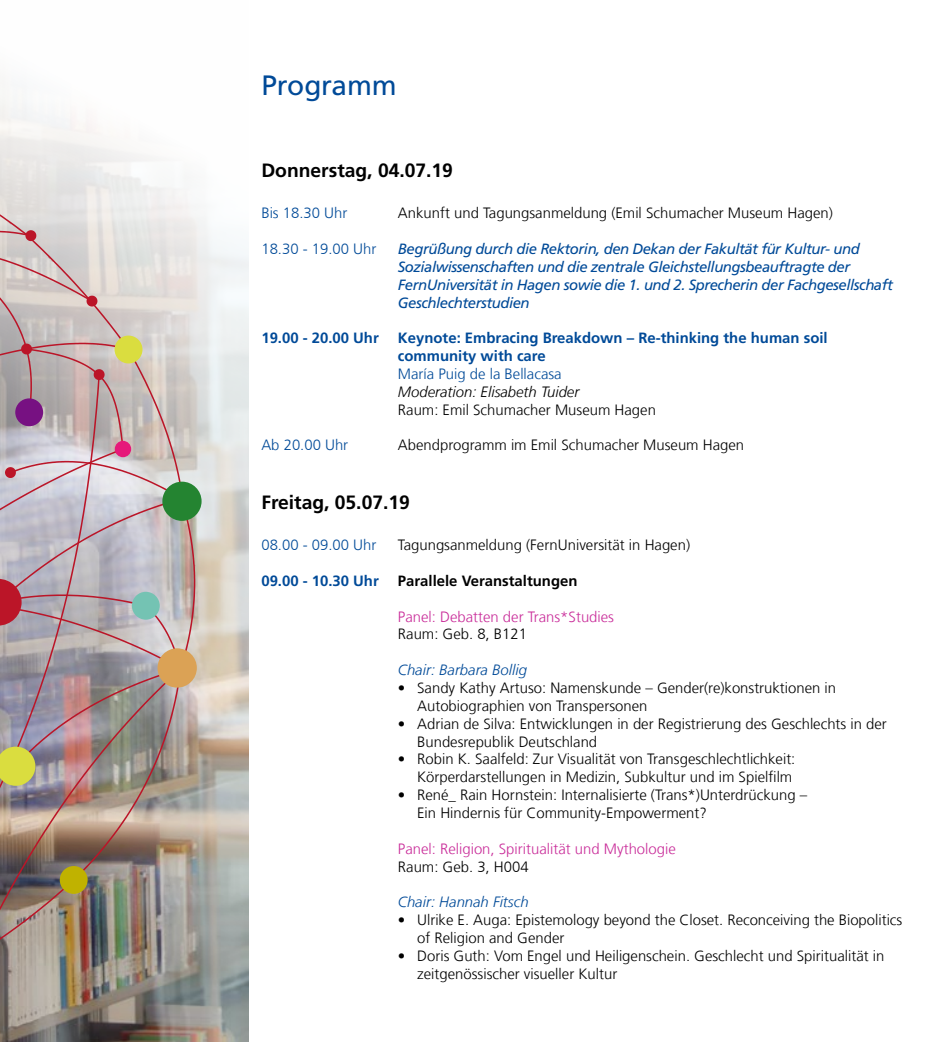
<style>
.page{position:relative;width:943px;height:1042px;background:#fff}
.page>*{position:absolute;margin:0;border:0;box-sizing:border-box;transform-origin:0 0}
.t1{font:28px "Frutiger";letter-spacing:-.005em;color:#004a98}
._2-Titel_55_12p_Tite{font:700 19.25px "Frutiger LT Com";color:#000}
._2-Titel_55_12p_Tite-2{font:300 14.88px/17.8px "Frutiger LT Com";color:#000}
._2-Titel_55_12p_Tite-3{font:italic 14.88px/17.8px "Frutiger";letter-spacing:-.03em;color:#004a98}
._2-Titel_55_12p_Tite-4{font:700 14.88px "Frutiger LT Com";color:#004a98}
._2-Titel_55_12p_Tite-5{font:300 14.88px "Frutiger LT Com";color:#004a98}
._2-Titel_55_12p_Tite-6{font:300 14.88px "Frutiger LT Com";color:#c92c99}
._2-Titel_55_12p_Tite-7{font:italic 300 14.88px "Frutiger LT Com";color:#004a98}
._2-Titel_55_12p_Tite-8{font:italic 300 14.88px "Frutiger LT Com";color:#000}
._2-Titel_55_12p_Tite-9{font:700 14.88px "Frutiger LT Com";color:#000}
</style>
<div class="page">
<img style="left:0;top:97px;width:248px;height:945px">
<img style="left:0;top:147px;width:195px;height:868px">
<div style="left:162px;top:482px;width:39px;height:39px;background:#248431;border-radius:50%"></div>
<div style="left:157px;top:648px;width:40px;height:39px;background:#dba255;border-radius:50%"></div>
<div style="left:132px;top:592px;width:28px;height:28px;background:#74c3b3;border-radius:50%"></div>
<div style="left:114px;top:336px;width:28px;height:27px;background:#dadd3f;border-radius:50%"></div>
<div style="left:115px;top:441px;width:16px;height:16px;background:#e6197a;border-radius:50%"></div>
<div style="left:15px;top:398px;width:28px;height:28px;background:#771182;border-radius:50%"></div>
<p class="t1" style="left:261px;top:69px;width:137px">Programm</p>
<p class="_2-Titel_55_12p_Tite" style="left:261px;top:159px;width:193px">Donnerstag, 04.07.19</p>
<p class="_2-Titel_55_12p_Tite-5" style="left:261px;top:204px;width:87px">Bis 18.30 Uhr</p>
<p class="_2-Titel_55_12p_Tite-2" style="left:398px;top:204px;width:436px">Ankunft und Tagungsanmeldung (Emil Schumacher Museum Hagen)</p>
<p class="_2-Titel_55_12p_Tite-5" style="left:261px;top:240px;width:116px">18.30 - 19.00 Uhr</p>
<p class="_2-Titel_55_12p_Tite-3" style="left:398px;top:240px;width:496px">Begrüßung durch die Rektorin, den Dekan der Fakultät für Kultur- und Sozialwissenschaften und die zentrale Gleichstellungsbeauftragte der FernUniversität in Hagen sowie die 1. und 2. Sprecherin der Fachgesellschaft Geschlechterstudien</p>
<p class="_2-Titel_55_12p_Tite-4" style="left:261px;top:329px;width:119px">19.00 - 20.00 Uhr</p>
<p class="_2-Titel_55_12p_Tite-4" style="left:398px;top:329px;width:431px">Keynote: Embracing Breakdown – Re-thinking the human soil</p>
<p class="_2-Titel_55_12p_Tite-4" style="left:398px;top:347px;width:149px">community with care</p>
<p class="_2-Titel_55_12p_Tite-5" style="left:398px;top:365px;width:165px">María Puig de la Bellacasa</p>
<p class="_2-Titel_55_12p_Tite-8" style="left:398px;top:383px;width:183px">Moderation: Elisabeth Tuider</p>
<p class="_2-Titel_55_12p_Tite-2" style="left:398px;top:401px;width:259px">Raum: Emil Schumacher Museum Hagen</p>
<p class="_2-Titel_55_12p_Tite-5" style="left:261px;top:436px;width:88px">Ab 20.00 Uhr</p>
<p class="_2-Titel_55_12p_Tite-2" style="left:398px;top:436px;width:348px">Abendprogramm im Emil Schumacher Museum Hagen</p>
<p class="_2-Titel_55_12p_Tite" style="left:261px;top:491px;width:150px">Freitag, 05.07.19</p>
<p class="_2-Titel_55_12p_Tite-5" style="left:261px;top:536px;width:116px">08.00 - 09.00 Uhr</p>
<p class="_2-Titel_55_12p_Tite-2" style="left:398px;top:536px;width:294px">Tagungsanmeldung (FernUniversität in Hagen)</p>
<p class="_2-Titel_55_12p_Tite-4" style="left:261px;top:572px;width:119px">09.00 - 10.30 Uhr</p>
<p class="_2-Titel_55_12p_Tite-9" style="left:398px;top:572px;width:181px">Parallele Veranstaltungen</p>
<p class="_2-Titel_55_12p_Tite-6" style="left:398px;top:608px;width:218px">Panel: Debatten der Trans*Studies</p>
<p class="_2-Titel_55_12p_Tite-2" style="left:398px;top:625px;width:130px">Raum: Geb. 8, B121</p>
<p class="_2-Titel_55_12p_Tite-7" style="left:398px;top:661px;width:130px">Chair: Barbara Bollig</p>
<p class="_2-Titel_55_12p_Tite-2" style="left:398px;top:679px;width:440px">• Sandy Kathy Artuso: Namenskunde – Gender(re)konstruktionen in</p>
<p class="_2-Titel_55_12p_Tite-2" style="left:417px;top:697px;width:232px">Autobiographien von Transpersonen</p>
<p class="_2-Titel_55_12p_Tite-2" style="left:398px;top:715px;width:490px">• Adrian de Silva: Entwicklungen in der Registrierung des Geschlechts in der</p>
<p class="_2-Titel_55_12p_Tite-2" style="left:417px;top:732px;width:181px">Bundesrepublik Deutschland</p>
<p class="_2-Titel_55_12p_Tite-2" style="left:398px;top:750px;width:399px">• Robin K. Saalfeld: Zur Visualität von Transgeschlechtlichkeit:</p>
<p class="_2-Titel_55_12p_Tite-2" style="left:417px;top:768px;width:376px">Körperdarstellungen in Medizin, Subkultur und im Spielfilm</p>
<p class="_2-Titel_55_12p_Tite-2" style="left:398px;top:786px;width:411px">• René_ Rain Hornstein: Internalisierte (Trans*)Unterdrückung –</p>
<p class="_2-Titel_55_12p_Tite-2" style="left:417px;top:804px;width:291px">Ein Hindernis für Community-Empowerment?</p>
<p class="_2-Titel_55_12p_Tite-6" style="left:398px;top:840px;width:279px">Panel: Religion, Spiritualität und Mythologie</p>
<p class="_2-Titel_55_12p_Tite-2" style="left:398px;top:857px;width:132px">Raum: Geb. 3, H004</p>
<p class="_2-Titel_55_12p_Tite-7" style="left:398px;top:893px;width:132px">Chair: Hannah Fitsch</p>
<p class="_2-Titel_55_12p_Tite-2" style="left:417px;top:911px;width:486px;text-indent:-19px">• Ulrike E. Auga: Epistemology beyond the Closet. Reconceiving the Biopolitics of Religion and Gender</p>
<p class="_2-Titel_55_12p_Tite-2" style="left:398px;top:947px;width:488px">• Doris Guth: Vom Engel und Heiligenschein. Geschlecht und Spiritualität in</p>
<p class="_2-Titel_55_12p_Tite-2" style="left:417px;top:964px;width:201px">zeitgenössischer visueller Kultur</p>
</div>
